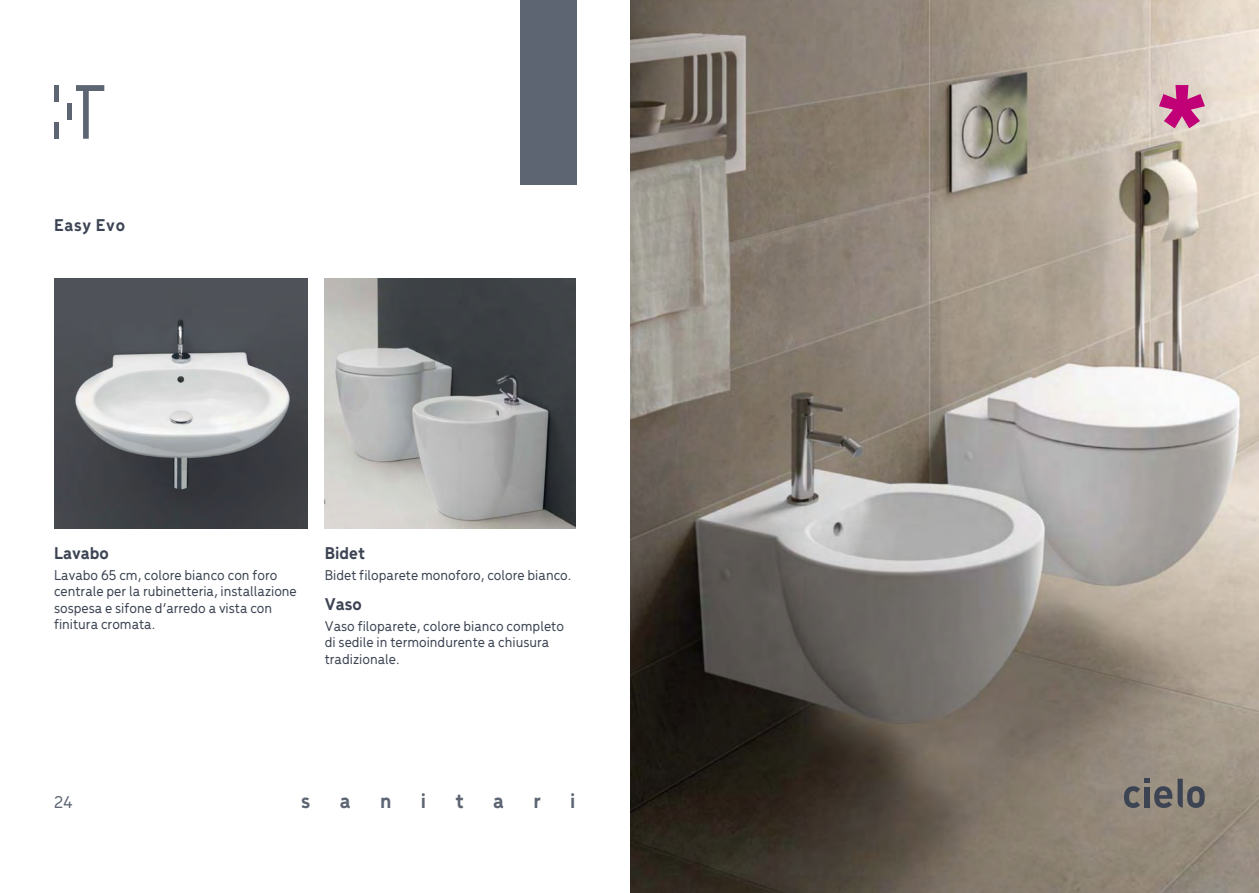
<style>
.page{position:relative;width:1259px;height:893px;background:#fff}
.page>*{position:absolute;margin:0;border:0;box-sizing:border-box;transform-origin:0 0}
.t1{font:700 21.6px "Menca";color:#5d6573}
.t2{font:700 18px "Menca";color:#3c4453}
.t3{font:500 18px "Menca";color:#5d6573}
.t4{font:500 15px/16.5px "Menca";color:#3c4453}
</style>
<div class="page">
<svg style="left:76px;top:85px;width:28px;height:54px"></svg>
<div style="left:54px;top:85px;width:5px;height:16px;background:#5d6573"></div>
<div style="left:67px;top:104px;width:5px;height:16px;background:#5d6573"></div>
<div style="left:54px;top:123px;width:5px;height:16px;background:#5d6573"></div>
<div style="left:520px;top:0;width:56px;height:185px;background:#5d6573"></div>
<img style="left:325px;top:279px;width:250px;height:249px">
<img style="left:54px;top:279px;width:254px;height:249px">
<img style="left:630px;top:0;width:629px;height:893px">
<svg style="left:1124px;top:779px;width:80px;height:29px"></svg>
<svg style="left:1159px;top:85px;width:46px;height:43px"></svg>
<p class="t2" style="left:54px;top:212px;width:73px">Easy Evo</p>
<p class="t2" style="left:54px;top:540px;width:56px">Lavabo</p>
<p class="t4" style="left:54px;top:565px;width:244px">Lavabo 65 cm, colore bianco con foro centrale per la rubinetteria, installazione sospesa e sifone d’arredo a vista con finitura cromata.</p>
<p class="t2" style="left:325px;top:540px;width:42px">Bidet</p>
<p class="t4" style="left:325px;top:565px;width:248px">Bidet filoparete monoforo, colore bianco.</p>
<p class="t2" style="left:325px;top:591px;width:39px">Vaso</p>
<p class="t4" style="left:325px;top:616px;width:241px">Vaso filoparete, colore bianco completo di sedile in termoindurente a chiusura tradizionale.</p>
<p class="t3" style="left:54px;top:790px;width:20px">24</p>
<h1 class="t1" style="left:301px;top:786px;width:11px">s</h1>
<h1 class="t1" style="left:340px;top:786px;width:12px">a</h1>
<h1 class="t1" style="left:380px;top:786px;width:13px">n</h1>
<h1 class="t1" style="left:421px;top:786px;width:7px">i</h1>
<h1 class="t1" style="left:455px;top:786px;width:10px">t</h1>
<h1 class="t1" style="left:493px;top:786px;width:12px">a</h1>
<h1 class="t1" style="left:533px;top:786px;width:9px">r</h1>
<h1 class="t1" style="left:570px;top:786px;width:7px">i</h1>
</div>
